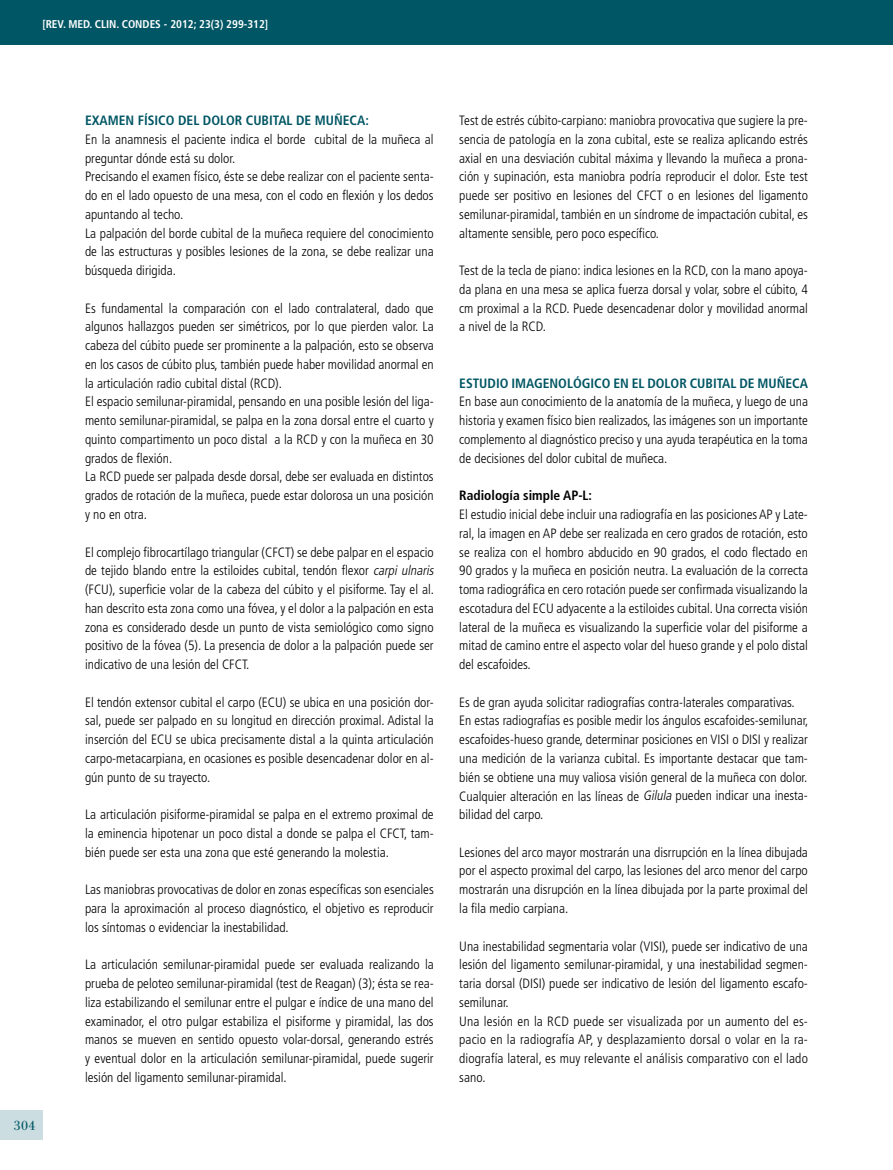
<style>
.page{position:relative;width:893px;height:1170px;background:#fff}
.page>*{position:absolute;margin:0;border:0;box-sizing:border-box;transform-origin:0 0}
.t1{font:19.5px "Filosofia Grand Caps";color:#005664;scale:1.1 1}
.t2{font:300 condensed 13.5px/18.8px "Frutiger";color:#000;text-align:justify}
.t3{font:700 condensed 13.5px "Frutiger";color:#005664}
.t4{font:700 condensed 13.5px "Frutiger";color:#000}
.t5{font:700 condensed 11.25px "Frutiger";color:#fff}
.s1{font-style:italic}
</style>
<div class="page">
<div style="left:0;top:1110px;width:43px;height:30px;background:#cbdde0"></div>
<div style="left:0;top:0;width:893px;height:44px;background:#005664"></div>
<p class="t5" style="left:42px;top:17px;width:227px">[REV. MED. CLIN. CONDES - 2012; 23(3) 299-312]</p>
<h1 class="t1" style="left:14px;top:1113px;width:22px">304</h1>
<p class="t3" style="left:85px;top:112px;width:32px">EXAMEN</p>
<p class="t3" style="left:138px;top:112px;width:18px">FÍSICO</p>
<p class="t3" style="left:178px;top:112px;width:8px">DEL</p>
<p class="t3" style="left:203px;top:112px;width:9px">DOLOR</p>
<p class="t3" style="left:246px;top:112px;width:125px">CUBITALDE MUÑECA:</p>
<p class="t2" style="left:85px;top:130px;width:350px;text-align:left">En la anamnesis el paciente indica el borde cubital de la muñeca al preguntar dónde está su dolor.<br>Precisando el examen físico, éste se debe realizar con el paciente senta&shy;do en el lado opuesto de una mesa, con el codo en flexión y los dedos apuntando al techo.<br>La palpación del borde cubital de la muñeca requiere del conocimiento de las estructuras y posibles lesiones de la zona, se debe realizar una búsqueda dirigida.</p>
<p class="t2" style="left:85px;top:299px;width:350px;text-align:left">Es fundamental la comparación con el lado contralateral, dado que algunos hallazgos pueden ser simétricos, por lo que pierden valor. La cabeza del cúbito puede ser prominente a la palpación, esto se observa en los casos de cúbito plus, también puede haber movilidad anormal en la articulación radio cubital distal (RCD).<br>El espacio semilunar-piramidal, pensando en una posible lesión del liga&shy;mento semilunar-piramidal, se palpa en la zona dorsal entre el cuarto y quinto compartimento un poco distal a la RCD y con la muñeca en 30 grados de flexión.<br>La RCD puede ser palpada desde dorsal, debe ser evaluada en distintos grados de rotación de la muñeca, puede estar dolorosa un una posición y no en otra.</p>
<p class="t2" style="left:85px;top:542px;width:353px;text-align:left">El complejo fibrocartílago triangular (CFCT) se debe palpar en el espacio de tejido blando entre la estiloides cubital, tendón flexor <span class="s1">carpi ulnaris </span>(FCU), superficie volar de la cabeza del cúbito y el pisiforme. Tay el al. han descrito esta zona como una fóvea, y el dolor a la palpación en esta zona es considerado desde un punto de vista semiológico como signo positivo de la fóvea (5). La presencia de dolor a la palpación puede ser indicativo de una lesión del CFCT.</p>
<p class="t2" style="left:85px;top:692px;width:350px">El tendón extensor cubital el carpo (ECU) se ubica en una posición dor&shy;sal, puede ser palpado en su longitud en dirección proximal. Adistal la inserción del ECU se ubica precisamente distal a la quinta articulación carpo-metacarpiana, en ocasiones es posible desencadenar dolor en al&shy;gún punto de su trayecto.</p>
<p class="t2" style="left:85px;top:805px;width:350px">La articulación pisiforme-piramidal se palpa en el extremo proximal de la eminencia hipotenar un poco distal a donde se palpa el CFCT, tam&shy;bién puede ser esta una zona que esté generando la molestia.</p>
<p class="t2" style="left:85px;top:880px;width:350px">Las maniobras provocativas de dolor en zonas específicas son esenciales para la aproximación al proceso diagnóstico, el objetivo es reproducir los síntomas o evidenciar la inestabilidad.</p>
<p class="t2" style="left:85px;top:955px;width:350px">La articulación semilunar-piramidal puede ser evaluada realizando la prueba de peloteo semilunar-piramidal (test de Reagan) (3); ésta se rea&shy;liza estabilizando el semilunar entre el pulgar e índice de una mano del examinador, el otro pulgar estabiliza el pisiforme y piramidal, las dos manos se mueven en sentido opuesto volar-dorsal, generando estrés y eventual dolor en la articulación semilunar-piramidal, puede sugerir lesión del ligamento semilunar-piramidal.</p>
<p class="t2" style="left:459px;top:111px;width:350px">Test de estrés cúbito-carpiano: maniobra provocativa que sugiere la pre&shy;sencia de patología en la zona cubital, este se realiza aplicando estrés axial en una desviación cubital máxima y llevando la muñeca a prona&shy;ción y supinación, esta maniobra podría reproducir el dolor. Este test puede ser positivo en lesiones del CFCT o en lesiones del ligamento semilunar-piramidal, también en un síndrome de impactación cubital, es altamente sensible, pero poco específico.</p>
<p class="t2" style="left:459px;top:261px;width:350px">Test de la tecla de piano: indica lesiones en la RCD, con la mano apoya&shy;da plana en una mesa se aplica fuerza dorsal y volar, sobre el cúbito, 4 cm proximal a la RCD. Puede desencadenar dolor y movilidad anormal a nivel de la RCD.</p>
<p class="t3" style="left:459px;top:375px;width:15px">ESTUDIO</p>
<p class="t3" style="left:511px;top:375px;width:40px">IMAGENOLÓ</p>
<p class="t3" style="left:582px;top:375px;width:75px">GICO ENELDOLOR</p>
<p class="t3" style="left:690px;top:375px;width:120px">CUBITALDE MUÑECA</p>
<p class="t2" style="left:459px;top:392px;width:350px">En base aun conocimiento de la anatomía de la muñeca, y luego de una historia y examen físico bien realizados, las imágenes son un importante complemento al diagnóstico preciso y una ayuda terapéutica en la toma de decisiones del dolor cubital de muñeca.</p>
<p class="t4" style="left:459px;top:487px;width:134px">RADIOLOGÍA SIMPLE AP-L:</p>
<p class="t2" style="left:459px;top:505px;width:350px">El estudio inicial debe incluir una radiografía en las posiciones AP y Late&shy;ral, la imagen en AP debe ser realizada en cero grados de rotación, esto se realiza con el hombro abducido en 90 grados, el codo flectado en 90 grados y la muñeca en posición neutra. La evaluación de la correcta toma radiográfica en cero rotación puede ser confirmada visualizando la escotadura del ECU adyacente a la estiloides cubital. Una correcta visión lateral de la muñeca es visualizando la superficie volar del pisiforme a mitad de camino entre el aspecto volar del hueso grande y el polo distal del escafoides.</p>
<p class="t2" style="left:459px;top:692px;width:351px;text-align:left">Es de gran ayuda solicitar radiografías contra-laterales comparativas.<br>En estas radiografías es posible medir los ángulos escafoides-semilunar, escafoides-hueso grande, determinar posiciones en VISI o DISI y realizar una medición de la varianza cubital. Es importante destacar que tam&shy;bién se obtiene una muy valiosa visión general de la muñeca con dolor.<br>Cualquier alteración en las líneas de <span class="s1">Gilula</span> pueden indicar una inesta&shy;bilidad del carpo.</p>
<p class="t2" style="left:459px;top:842px;width:350px">Lesiones del arco mayor mostrarán una disrrupción en la línea dibujada por el aspecto proximal del carpo, las lesiones del arco menor del carpo mostrarán una disrupción en la línea dibujada por la parte proximal del la fila medio carpiana.</p>
<p class="t2" style="left:459px;top:936px;width:350px;text-align:left">Una inestabilidad segmentaria volar (VISI), puede ser indicativo de una lesión del ligamento semilunar-piramidal, y una inestabilidad segmen&shy;taria dorsal (DISI) puede ser indicativo de lesión del ligamento escafo&shy;semilunar.<br>Una lesión en la RCD puede ser visualizada por un aumento del es&shy;pacio en la radiografía AP, y desplazamiento dorsal o volar en la ra&shy;diografía lateral, es muy relevante el análisis comparativo con el lado sano.</p>
</div>
